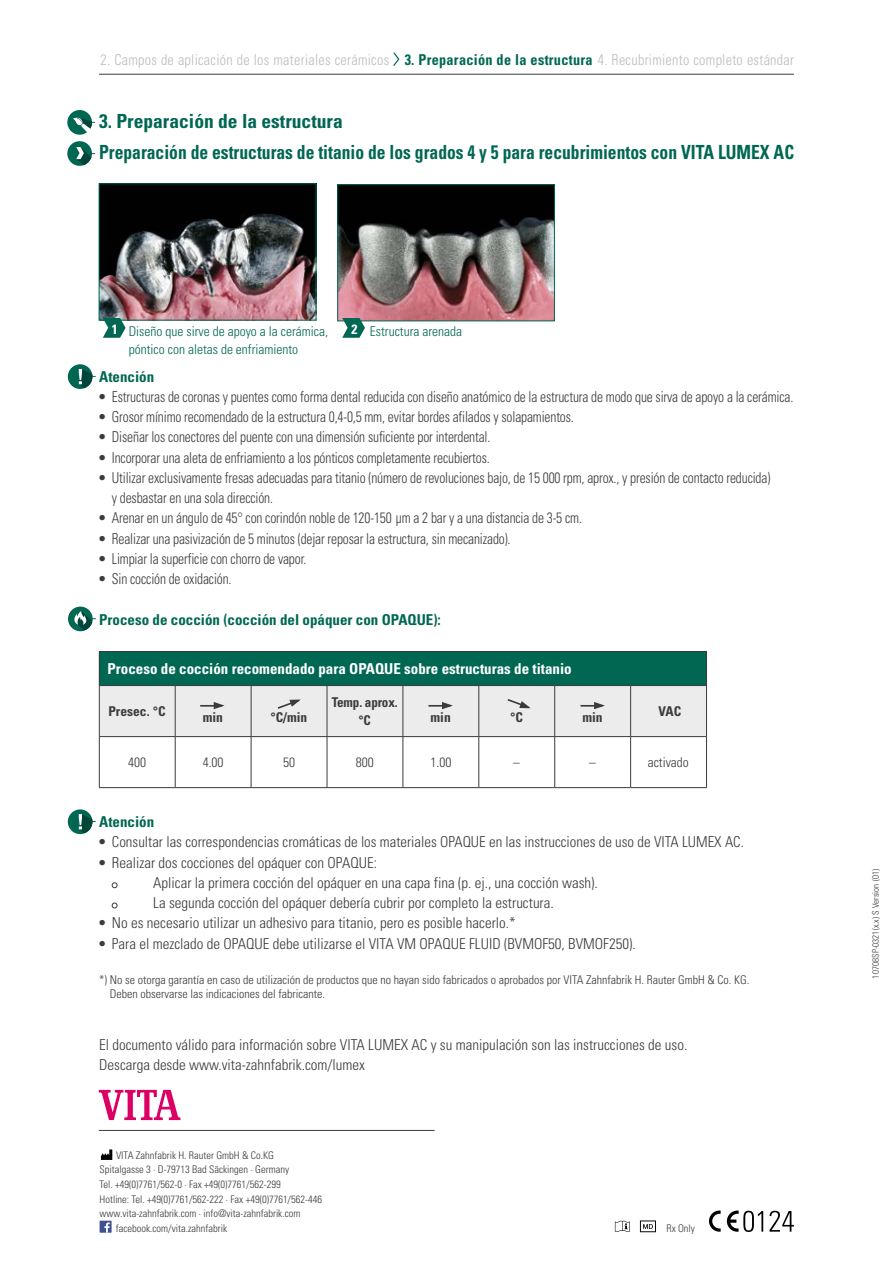
<style>
.page{position:relative;width:893px;height:1263px;background:#fff}
.page>*{position:absolute;margin:0;border:0;box-sizing:border-box;transform-origin:0 0}
.t1{font:700 condensed 19.5px/30.3px "Univers LT Std";color:#006753}
.t2{font:300 condensed 15px/20.2px "Univers LT Std";letter-spacing:-.01em;color:#3b3b3a;scale:.9 1}
.t3{font:300 condensed 15px/20.2px "Univers LT Std";letter-spacing:-.01em;color:#3b3b3a}
.t4{font:300 condensed 15px "Univers LT Std";letter-spacing:.02em;color:#bbbcbd;scale:.95 1}
.t5{font:700 condensed 15px "Univers LT Std";color:#fff}
.t6{font:700 condensed 15px "Univers LT Std";color:#006753}
.t7{font:300 condensed 13.5px/17.2px "Univers LT Std";color:#006753}
.t8{font:700 condensed 13.5px/18px "Univers LT Std";color:#3b3b3a;text-align:center}
.t9{font:300 condensed 13.5px "Univers LT Std";color:#3b3b3a}
.t10{font:700 condensed 13.5px "Univers LT Std";color:#fff}
.t11{font:300 condensed 12px/14.4px "Univers LT Std";color:#3b3b3a}
.t12{font:300 condensed 10.5px "Univers LT Std";color:#3b3b3a}
.t13{font:300 condensed 9px "Univers LT Std";letter-spacing:.01em;color:#3b3b3a}
.s1{font-weight:700;color:#006753}
.s2{font-weight:700}
</style>
<div class="page">
<hr style="left:99px;top:74px;width:695px;height:1px;background:#3b3b3a">
<div style="left:67px;top:110px;width:25px;height:25px;background:#006753;border-radius:50%"></div>
<svg style="left:73px;top:116px;width:22px;height:18px"></svg>
<div style="left:67px;top:141px;width:25px;height:25px;background:#006753;border-radius:50%"></div>
<svg style="left:76px;top:147px;width:19px;height:18px"></svg>
<img style="left:339px;top:186px;width:214px;height:133px">
<div style="left:337px;top:184px;width:218px;height:137px;border:1px solid #006753"></div>
<svg style="left:342px;top:318px;width:23px;height:20px"></svg>
<img style="left:101px;top:186px;width:213px;height:132px">
<div style="left:99px;top:184px;width:217px;height:136px;border:1px solid #006753"></div>
<svg style="left:103px;top:318px;width:23px;height:20px"></svg>
<hr style="left:99px;top:1130px;width:336px;height:1px;background:#3b3b3a">
<svg style="left:99px;top:1090px;width:81px;height:30px"></svg>
<div style="left:68px;top:809px;width:24px;height:25px;background:#006753;border-radius:50%"></div>
<svg style="left:79px;top:814px;width:17px;height:19px"></svg>
<div style="left:68px;top:607px;width:25px;height:24px;background:#006753;border-radius:50%"></div>
<svg style="left:74px;top:611px;width:22px;height:20px"></svg>
<div style="left:99px;top:651px;width:607px;height:34px;background:#006753"></div>
<hr style="left:706px;top:652px;width:1px;height:33px;background:#3b3b3a">
<hr style="left:631px;top:736px;width:76px;height:1px;background:#3b3b3a">
<hr style="left:251px;top:737px;width:1px;height:50px;background:#3b3b3a">
<hr style="left:327px;top:737px;width:1px;height:50px;background:#3b3b3a">
<hr style="left:403px;top:737px;width:1px;height:50px;background:#3b3b3a">
<hr style="left:175px;top:737px;width:1px;height:50px;background:#3b3b3a">
<hr style="left:479px;top:737px;width:1px;height:50px;background:#3b3b3a">
<hr style="left:99px;top:651px;width:76px;height:1px;background:#3b3b3a">
<hr style="left:99px;top:652px;width:1px;height:33px;background:#3b3b3a">
<hr style="left:175px;top:651px;width:76px;height:1px;background:#3b3b3a">
<hr style="left:251px;top:651px;width:76px;height:1px;background:#3b3b3a">
<hr style="left:327px;top:651px;width:76px;height:1px;background:#3b3b3a">
<hr style="left:403px;top:651px;width:76px;height:1px;background:#3b3b3a">
<hr style="left:479px;top:651px;width:76px;height:1px;background:#3b3b3a">
<hr style="left:555px;top:651px;width:76px;height:1px;background:#3b3b3a">
<hr style="left:631px;top:651px;width:76px;height:1px;background:#3b3b3a">
<hr style="left:631px;top:685px;width:76px;height:1px;background:#3b3b3a">
<hr style="left:706px;top:686px;width:1px;height:50px;background:#3b3b3a">
<hr style="left:99px;top:737px;width:1px;height:50px;background:#3b3b3a">
<hr style="left:554px;top:737px;width:1px;height:50px;background:#3b3b3a">
<hr style="left:630px;top:737px;width:1px;height:50px;background:#3b3b3a">
<hr style="left:706px;top:737px;width:1px;height:50px;background:#3b3b3a">
<hr style="left:99px;top:787px;width:76px;height:1px;background:#3b3b3a">
<hr style="left:175px;top:787px;width:76px;height:1px;background:#3b3b3a">
<hr style="left:251px;top:787px;width:76px;height:1px;background:#3b3b3a">
<hr style="left:327px;top:787px;width:76px;height:1px;background:#3b3b3a">
<hr style="left:403px;top:787px;width:76px;height:1px;background:#3b3b3a">
<hr style="left:479px;top:787px;width:76px;height:1px;background:#3b3b3a">
<hr style="left:555px;top:787px;width:76px;height:1px;background:#3b3b3a">
<hr style="left:631px;top:787px;width:76px;height:1px;background:#3b3b3a">
<svg style="left:99px;top:685px;width:607px;height:52px;background:#e1e1e2"></svg>
<svg style="left:709px;top:1210px;width:12px;height:22px"></svg>
<svg style="left:769px;top:1211px;width:25px;height:20px"></svg>
<svg style="left:727px;top:1210px;width:36px;height:22px"></svg>
<svg style="left:615px;top:1221px;width:15px;height:11px"></svg>
<div style="left:640px;top:1221px;width:16px;height:11px;border:1px solid #0a0a0a"></div>
<svg style="left:643px;top:1224px;width:10px;height:5px"></svg>
<div style="left:68px;top:364px;width:24px;height:25px;background:#006753;border-radius:50%"></div>
<svg style="left:79px;top:369px;width:17px;height:19px"></svg>
<svg style="left:101px;top:1149px;width:11px;height:11px"></svg>
<div style="left:100px;top:1221px;width:12px;height:12px;background:#3d5193"></div>
<svg style="left:104px;top:1222px;width:6px;height:11px"></svg>
<svg style="left:393px;top:52px;width:7px;height:14px"></svg>
<svg style="left:112px;top:882px;width:5px;height:6px"></svg>
<svg style="left:112px;top:903px;width:5px;height:5px"></svg>
<p class="t4" style="left:101px;top:51px;width:731px">2. Campos de aplicación de los materiales cerámicos <span class="s1">3. Preparación de la estructura</span> 4. Recubrimiento completo estándar</p>
<h1 class="t1" style="left:99px;top:106px;width:696px">3. Preparación de la estructura<br>Preparación de estructuras de titanio de los grados 4 y 5 para recubrimientos con VITA LUMEX AC</h1>
<p class="t10" style="left:112px;top:321px;width:7px">1</p>
<p class="t10" style="left:351px;top:321px;width:7px">2</p>
<p class="t7" style="left:129px;top:323px;width:201px">Diseño que sirve de apoyo a la cerámica, póntico con aletas de enfriamiento</p>
<p class="t7" style="left:370px;top:323px;width:94px">Estructura arenada</p>
<p class="t6" style="left:99px;top:367px;width:57px">Atención</p>
<p class="t2" style="left:99px;top:386px;width:773px"><span class="s2">•</span> Estructuras de coronas y puentes como forma dental reducida con diseño anatómico de la estructura de modo que sirva de apoyo a la cerámica.</p>
<p class="t2" style="left:99px;top:407px;width:529px"><span class="s2">•</span> Grosor mínimo recomendado de la estructura 0,4-0,5 mm, evitar bordes afilados y solapamientos.</p>
<p class="t2" style="left:99px;top:427px;width:436px"><span class="s2">•</span> Diseñar los conectores del puente con una dimensión suficiente por interdental.</p>
<p class="t2" style="left:99px;top:447px;width:436px"><span class="s2">•</span> Incorporar una aleta de enfriamiento a los pónticos completamente recubiertos.</p>
<p class="t2" style="left:112px;top:467px;width:733px;text-indent:-13px"><span class="s2">•</span> Utilizar exclusivamente fresas adecuadas para titanio (número de revoluciones bajo, de 15 000 rpm, aprox., y presión de contacto reducida) y desbastar en una sola dirección.</p>
<p class="t2" style="left:99px;top:508px;width:538px"><span class="s2">•</span> Arenar en un ángulo de 45° con corindón noble de 120-150 µm a 2 bar y a una distancia de 3-5 cm.</p>
<p class="t2" style="left:99px;top:528px;width:459px"><span class="s2">•</span> Realizar una pasivización de 5 minutos (dejar reposar la estructura, sin mecanizado).</p>
<p class="t2" style="left:99px;top:548px;width:232px"><span class="s2">•</span> Limpiar la superficie con chorro de vapor.</p>
<p class="t2" style="left:99px;top:569px;width:149px"><span class="s2">•</span> Sin cocción de oxidación.</p>
<p class="t6" style="left:99px;top:610px;width:343px">Proceso de cocción (cocción del opáquer con OPAQUE):</p>
<p class="t5" style="left:108px;top:659px;width:466px">Proceso de cocción recomendado para OPAQUE sobre estructuras de titanio</p>
<p class="t8" style="left:108px;top:702px;width:59px">Presec. °C</p>
<p class="t8" style="left:203px;top:708px;width:22px">min</p>
<p class="t8" style="left:270px;top:708px;width:38px">°C/min</p>
<p class="t8" style="left:332px;top:693px;width:67px">Temp. aprox. °C</p>
<p class="t8" style="left:430px;top:708px;width:22px">min</p>
<p class="t8" style="left:510px;top:708px;width:14px">°C</p>
<p class="t8" style="left:582px;top:708px;width:22px">min</p>
<p class="t8" style="left:658px;top:702px;width:24px">VAC</p>
<p class="t9" style="left:128px;top:754px;width:19px">400</p>
<p class="t9" style="left:203px;top:754px;width:22px">4.00</p>
<p class="t9" style="left:283px;top:754px;width:13px">50</p>
<p class="t9" style="left:356px;top:754px;width:19px">800</p>
<p class="t9" style="left:430px;top:754px;width:22px">1.00</p>
<p class="t9" style="left:513px;top:754px;width:8px">–</p>
<p class="t9" style="left:589px;top:754px;width:8px">–</p>
<p class="t9" style="left:648px;top:754px;width:43px">activado</p>
<p class="t6" style="left:99px;top:813px;width:57px">Atención</p>
<p class="t3" style="left:99px;top:832px;width:646px"><span class="s2">•</span> Consultar las correspondencias cromáticas de los materiales OPAQUE en las instrucciones de uso de VITA LUMEX AC.</p>
<p class="t3" style="left:153px;top:852px;width:446px;text-indent:-54px"><span class="s2">•</span> Realizar dos cocciones del opáquer con OPAQUE:<br>Aplicar la primera cocción del opáquer en una capa fina (p. ej., una cocción wash).<br>La segunda cocción del opáquer debería cubrir por completo la estructura.</p>
<p class="t3" style="left:99px;top:913px;width:418px"><span class="s2">•</span> No es necesario utilizar un adhesivo para titanio, pero es posible hacerlo.*</p>
<p class="t3" style="left:99px;top:933px;width:538px"><span class="s2">•</span> Para el mezclado de OPAQUE debe utilizarse el VITA VM OPAQUE FLUID (BVMOF50, BVMOF250).</p>
<p class="t11" style="left:110px;top:972px;width:641px;text-indent:-11px">*) No se otorga garantía en caso de utilización de productos que no hayan sido fabricados o aprobados por VITA Zahnfabrik H. Rauter GmbH &amp; Co. KG.<br>Deben observarse las indicaciones del fabricante.</p>
<p class="t3" style="left:99px;top:1034px;width:590px">El documento válido para información sobre VITA LUMEX AC y su manipulación son las instrucciones de uso.<br>Descarga desde www.vita-zahnfabrik.com/lumex</p>
<p class="t12" style="left:116px;top:1149px;width:160px">VITA Zahnfabrik H. Rauter GmbH &amp; Co.KG</p>
<p class="t12" style="left:100px;top:1163px;width:191px">Spitalgasse 3 · D-79713 Bad Säckingen · Germany</p>
<p class="t12" style="left:100px;top:1178px;width:183px">Tel. +49(0)7761/562-0 · Fax +49(0)7761/562-299</p>
<p class="t12" style="left:100px;top:1193px;width:224px">Hotline: Tel. +49(0)7761/562-222 · Fax +49(0)7761/562-446</p>
<p class="t12" style="left:100px;top:1207px;width:202px">www.vita-zahnfabrik.com · info@vita-zahnfabrik.com</p>
<p class="t12" style="left:116px;top:1222px;width:113px">facebook.com/vita.zahnfabrik</p>
<p class="t12" style="left:666px;top:1222px;width:30px">Rx Only</p>
<p class="t13" style="left:870px;top:978px;width:111px;rotate:-90deg">10708SP-0321(x.x) S Version (01)</p>
</div>
